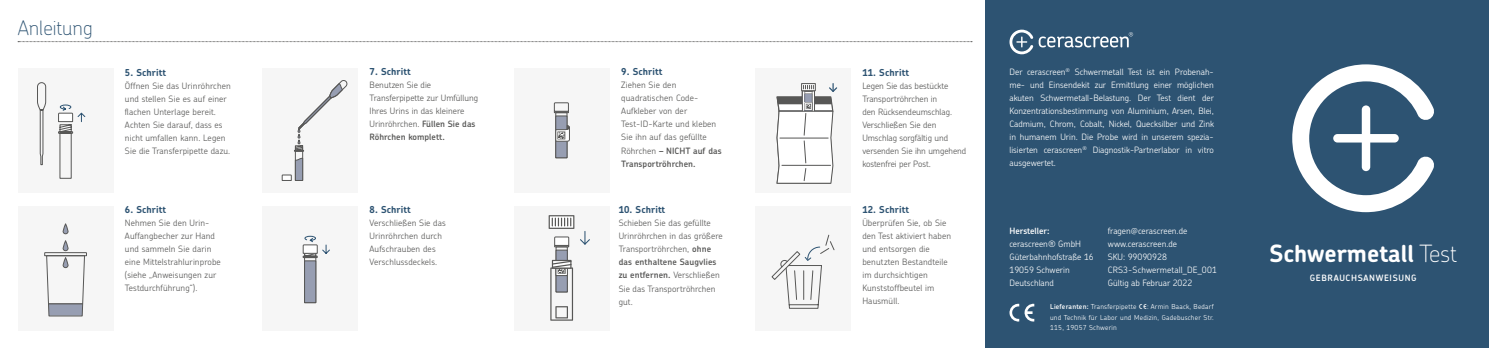
<style>
.page{position:relative;width:1489px;height:348px;background:#fff}
.page>*{position:absolute;margin:0;border:0;box-sizing:border-box;transform-origin:0 0}
.t1{font:700 23.75px "Chevin Std";color:#fff}
.t2{font:100 20px "Chevin Std";color:#2d5372}
.t3{font:700 9.62px "Chevin Std";letter-spacing:.01em;color:#2d5372}
.t4{font:300 8.75px/13px "Chevin Std";letter-spacing:.01em;color:#575756}
.t5{font:300 8.75px/13px "Chevin Std";color:#fff}
.t6{font:600 8.75px "Chevin Std";letter-spacing:.075em;color:#fff}
.t7{font:600 8.75px "Chevin Pro";color:#fff}
.t8{font:300 6.88px/10.6px "Chevin Std";letter-spacing:.035em;color:#fff;text-align:justify}
.s1{font-weight:600}
.s2{font-family:"Chevin Pro";font-weight:600}
.s3{font-family:"cerascreen Form";font-weight:400}
.s4{font-weight:100}
</style>
<div class="page">
<div style="left:985px;top:0;width:503px;height:347px;background:#2d5372"></div>
<svg style="left:1292px;top:64px;width:142px;height:148px"></svg>
<svg style="left:1009px;top:30px;width:124px;height:24px"></svg>
<div style="left:755px;top:206px;width:95px;height:124px;background:#f6f6f6"></div>
<svg style="left:18px;top:41px;width:954px;height:1px"></svg>
<svg style="left:771px;top:234px;width:64px;height:75px"></svg>
<div style="left:755px;top:68px;width:95px;height:124px;background:#f6f6f6"></div>
<svg style="left:776px;top:83px;width:61px;height:100px"></svg>
<div style="left:262px;top:206px;width:96px;height:124px;background:#f6f6f6"></div>
<div style="left:262px;top:68px;width:96px;height:124px;background:#f6f6f6"></div>
<svg style="left:281px;top:80px;width:67px;height:101px"></svg>
<div style="left:304px;top:257px;width:12px;height:46px;border:1px solid #575756"></div>
<div style="left:304px;top:260px;width:12px;height:43px;background:#979eb2;border:1px solid #575756"></div>
<svg style="left:302px;top:235px;width:28px;height:23px"></svg>
<div style="left:18px;top:206px;width:95px;height:124px;background:#f6f6f6"></div>
<svg style="left:63px;top:240px;width:5px;height:10px"></svg>
<div style="left:63px;top:240px;width:6px;height:11px;border:1px solid #575756;border-radius:2px"></div>
<svg style="left:63px;top:223px;width:5px;height:10px"></svg>
<div style="left:63px;top:223px;width:6px;height:11px;border:1px solid #575756;border-radius:2px"></div>
<svg style="left:44px;top:251px;width:43px;height:65px"></svg>
<hr style="left:49px;top:303px;width:34px;height:1px;background:#575756">
<div style="left:18px;top:68px;width:95px;height:124px;background:#f6f6f6"></div>
<svg style="left:37px;top:82px;width:10px;height:83px"></svg>
<svg style="left:58px;top:104px;width:28px;height:75px"></svg>
<svg style="left:1009px;top:303px;width:25px;height:18px"></svg>
<div style="left:514px;top:68px;width:95px;height:124px;background:#f6f6f6"></div>
<div style="left:555px;top:112px;width:12px;height:46px;border:1px solid #575756"></div>
<div style="left:555px;top:115px;width:12px;height:43px;background:#979eb2;border:1px solid #575756"></div>
<svg style="left:553px;top:102px;width:16px;height:11px"></svg>
<svg style="left:555px;top:124px;width:15px;height:18px"></svg>
<div style="left:514px;top:206px;width:95px;height:124px;background:#f6f6f6"></div>
<div style="left:555px;top:246px;width:13px;height:46px;border:1px solid #575756"></div>
<div style="left:555px;top:249px;width:12px;height:43px;background:#979eb2;border:1px solid #575756"></div>
<svg style="left:550px;top:259px;width:23px;height:61px"></svg>
<svg style="left:548px;top:215px;width:42px;height:32px"></svg>
<h2 class="t2" style="left:18px;top:14px;width:76px">Anleitung</h2>
<p class="t3" style="left:125px;top:66px;width:43px">5. Schritt</p>
<p class="t4" style="left:125px;top:78px;width:107px">Öffnen Sie das Urinröhrchen und stellen Sie es auf einer flachen Unterlage bereit.<br>Achten Sie darauf, dass es nicht umfallen kann. Legen<br>Sie die Transferpipette dazu.</p>
<p class="t3" style="left:125px;top:203px;width:43px">6. Schritt</p>
<p class="t4" style="left:125px;top:216px;width:97px">Nehmen Sie den Urin-<br>Auffangbecher zur Hand und sammeln Sie darin eine Mittelstrahlurinprobe (siehe „Anweisungen zur<br>Testdurchführung“).</p>
<p class="t3" style="left:369px;top:65px;width:43px">7. Schritt</p>
<p class="t4" style="left:369px;top:78px;width:110px">Benutzen Sie die<br>Transferpipette zur Umfüllung<br>Ihres Urins in das kleinere<br>Urinröhrchen. <span class="s1">Füllen Sie das<br>Röhrchen komplett.</span></p>
<p class="t3" style="left:369px;top:203px;width:43px">8. Schritt</p>
<p class="t4" style="left:369px;top:216px;width:78px">Verschließen Sie das<br>Urinröhrchen durch<br>Aufschrauben des<br>Verschlussdeckels.</p>
<p class="t3" style="left:621px;top:65px;width:43px">9. Schritt</p>
<p class="t4" style="left:621px;top:78px;width:102px">Ziehen Sie den quadratischen Code-<br>Aufkleber von der<br>Test-ID-Karte und kleben<br>Sie ihn auf das gefüllte<br>Röhrchen <span class="s1">– NICHT auf das<br>Transportröhrchen.</span></p>
<p class="t3" style="left:618px;top:203px;width:48px">10. Schritt</p>
<p class="t4" style="left:618px;top:216px;width:106px">Schieben Sie das gefüllte<br>Urinröhrchen in das größere<br>Transportröhrchen, <span class="s1">ohne das enthaltene Saugvlies zu entfernen.</span> Verschließen<br>Sie das Transportröhrchen gut.</p>
<p class="t3" style="left:862px;top:66px;width:48px">11. Schritt</p>
<p class="t4" style="left:862px;top:79px;width:105px">Legen Sie das bestückte<br>Transportröhrchen in<br>den Rücksendeumschlag.<br>Verschließen Sie den<br>Umschlag sorgfältig und versenden Sie ihn umgehend kostenfrei per Post.</p>
<p class="t3" style="left:862px;top:203px;width:48px">12. Schritt</p>
<p class="t4" style="left:862px;top:216px;width:90px">Überprüfen Sie, ob Sie den Test aktiviert haben und entsorgen die benutzten Bestandteile im durchsichtigen<br>Kunststoffbeutel im<br>Hausmüll.</p>
<p class="t5" style="left:1009px;top:65px;width:206px;text-align:justify">Der cerascreen<sup>®</sup> Schwermetall Test ist ein Probenah&shy;me- und Einsendekit zur Ermittlung einer möglichen akuten Schwermetall-Belastung. Der Test dient der Konzentrationsbestimmung von Aluminium, Arsen, Blei, Cadmium, Chrom, Cobalt, Nickel, Quecksilber und Zink in humanem Urin. Die Probe wird in unserem spezia&shy;lisierten cerascreen<sup>®</sup> Diagnostik-Partnerlabor in vitro ausgewertet.</p>
<p class="t7" style="left:1009px;top:224px;width:41px">Hersteller:</p>
<p class="t5" style="left:1009px;top:236px;width:86px">cerascreen® GmbH<br>Güterbahnhofstraße 16<br>19059 Schwerin<br>Deutschland</p>
<p class="t5" style="left:1107px;top:223px;width:111px">fragen@cerascreen.de www.cerascreen.de<br>SKU: 99090928<br>CRS3-Schwermetall_DE_001<br>Gültig ab Februar 2022</p>
<p class="t8" style="left:1050px;top:300px;width:165px"><span class="s2">Lieferanten:</span> Transferpipette <span class="s3">C</span>: Armin Baack, Bedarf und Technik für Labor und Medizin, Gadebuscher Str.<br>115, 19057 Schwerin</p>
<h1 class="t1" style="left:1269px;top:237px;width:189px">Schwermetall <span class="s4">Test</span></h1>
<p class="t6" style="left:1309px;top:271px;width:108px">GEBRAUCHSANWEISUNG</p>
</div>
